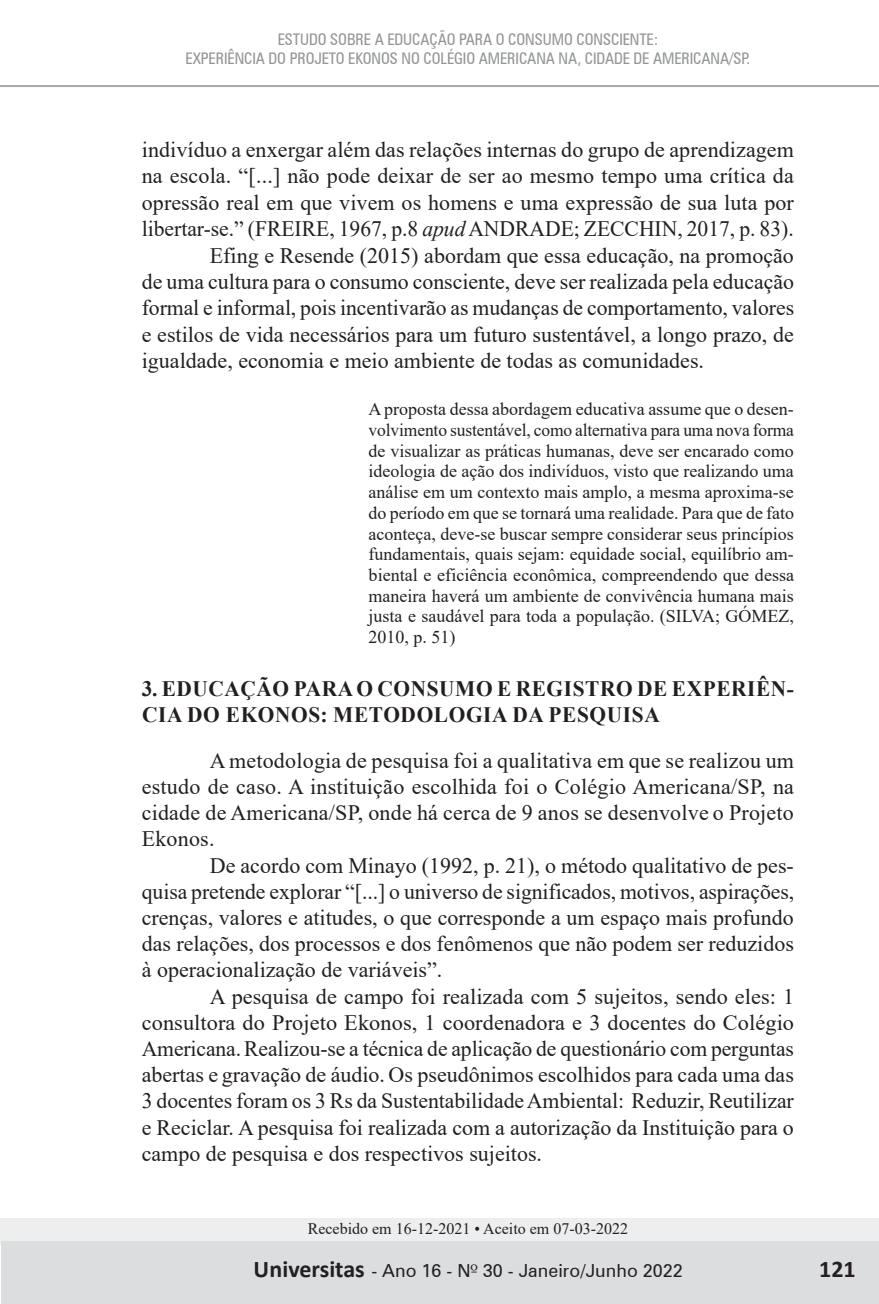
<style>
.page{position:relative;width:879px;height:1304px;background:#fff}
.page>*{position:absolute;margin:0;border:0;box-sizing:border-box;transform-origin:0 0}
.t1{font:700 24px "Calibri";color:#231f20}
.t2{font:22px/26.2px "Times New Roman";color:#231f20;text-align:justify}
.t3{font:700 22px/26.4px "Times New Roman";letter-spacing:.03em;color:#231f20}
.t4{font:18px/20.8px "Times New Roman";color:#231f20;text-align:justify}
.t5{font:18px "Zurich BT";color:#231f20}
.t6{font:condensed 16px/18.8px "Zurich BT";letter-spacing:-.005em;color:#939598;text-align:center}
.t7{font:16px "Times New Roman";color:#231f20}
.s1{font-style:italic}
.s2{font-family:"Zapf Humanist 601 BT"}
</style>
<div class="page">
<div style="left:0;top:1218px;width:879px;height:27px;background:#eeeeef"></div>
<div style="left:1px;top:1242px;width:878px;height:62px;background:#dcdddf"></div>
<hr style="left:0;top:85px;width:879px;height:2px;background:#a8a9ad">
<p class="t6" style="left:185px;top:30px;width:566px">ESTUDO SOBRE A EDUCAÇÃO PARA O CONSUMO CONSCIENTE:<br>EXPERIÊNCIA DO PROJETO EKONOS NO COLÉGIO AMERICANA NA, CIDADE DE AMERICANA/SP.</p>
<p class="t2" style="left:142px;top:136px;width:654px">indivíduo a enxergar além das relações internas do grupo de aprendizagem</p>
<p class="t2" style="left:142px;top:162px;width:653px">na escola. “[...] não pode deixar de ser ao mesmo tempo uma crítica da</p>
<p class="t2" style="left:142px;top:189px;width:654px">opressão real em que vivem os homens e uma expressão de sua luta por</p>
<p class="t2" style="left:142px;top:215px;width:653px">libertar-se.” (FREIRE, 1967, p.8 <span class="s1">apud</span> ANDRADE; ZECCHIN, 2017, p. 83).</p>
<p class="t2" style="left:210px;top:241px;width:585px">Efing e Resende (2015) abordam que essa educação, na promoção</p>
<p class="t2" style="left:142px;top:268px;width:654px">de uma cultura para o consumo consciente, deve ser realizada pela educação</p>
<p class="t2" style="left:142px;top:294px;width:654px">formal e informal, pois incentivarão as mudanças de comportamento, valores</p>
<p class="t2" style="left:142px;top:321px;width:654px">e estilos de vida necessários para um futuro sustentável, a longo prazo, de</p>
<p class="t2" style="left:142px;top:347px;width:564px">igualdade, economia e meio ambiente de todas as comunidades.</p>
<p class="t4" style="left:369px;top:398px;width:427px">A proposta dessa abordagem educativa assume que o desen&shy;volvimento sustentável, como alternativa para uma nova forma de visualizar as práticas humanas, deve ser encarado como ideologia de ação dos indivíduos, visto que realizando uma análise em um contexto mais amplo, a mesma aproxima-se do período em que se tornará uma realidade. Para que de fato aconteça, deve-se buscar sempre considerar seus princípios fundamentais, quais sejam: equidade social, equilíbrio am&shy;biental e eficiência econômica, compreendendo que dessa maneira haverá um ambiente de convivência humana mais justa e saudável para toda a população. (SILVA; GÓMEZ, 2010, p. 51)</p>
<p class="t3" style="left:142px;top:675px;width:653px">3. EDUCAÇÃO PARA O CONSUMO E REGISTRO DE EXPERIÊN-<br>CIA DO EKONOS: METODOLOGIA DA PESQUISA</p>
<p class="t2" style="left:142px;top:747px;width:654px;text-indent:68px">A metodologia de pesquisa foi a qualitativa em que se realizou um estudo de caso. A instituição escolhida foi o Colégio Americana/SP, na cidade de Americana/SP, onde há cerca de 9 anos se desenvolve o Projeto Ekonos.</p>
<p class="t2" style="left:142px;top:851px;width:654px;text-indent:68px">De acordo com Minayo (1992, p. 21), o método qualitativo de pes&shy;quisa pretende explorar “[...] o universo de significados, motivos, aspirações, crenças, valores e atitudes, o que corresponde a um espaço mais profundo das relações, dos processos e dos fenômenos que não podem ser reduzidos à operacionalização de variáveis”.</p>
<p class="t2" style="left:142px;top:982px;width:654px;text-indent:68px">A pesquisa de campo foi realizada com 5 sujeitos, sendo eles: 1 consultora do Projeto Ekonos, 1 coordenadora e 3 docentes do Colégio Americana.Realizou-se a técnica de aplicação de questionário com perguntas abertas e gravação de áudio. Os pseudônimos escolhidos para cada uma das 3 docentes foram os 3 Rs da Sustentabilidade Ambiental: Reduzir, Reutilizar e Reciclar. A pesquisa foi realizada com a autorização da Instituição para o campo de pesquisa e dos respectivos sujeitos.</p>
<p class="t7" style="left:308px;top:1218px;width:322px">Recebido em 16-12-2021 • Aceito em 07-03-2022</p>
<p class="t5" style="left:372px;top:1260px;width:255px">- Ano 2 - N<span class="s2">º</span> 3 - Julho/Dezembr</p>
<p class="t5" style="left:662px;top:1260px;width:21px">09</p>
<p class="t1" style="left:820px;top:1253px;width:38px">121</p>
<p class="t1" style="left:254px;top:1254px;width:113px">Universitas</p>
<p class="t5" style="left:421px;top:1260px;width:263px">16 - N<span class="s2">º</span> 30 - Janeiro/Junho 2022</p>
</div>
